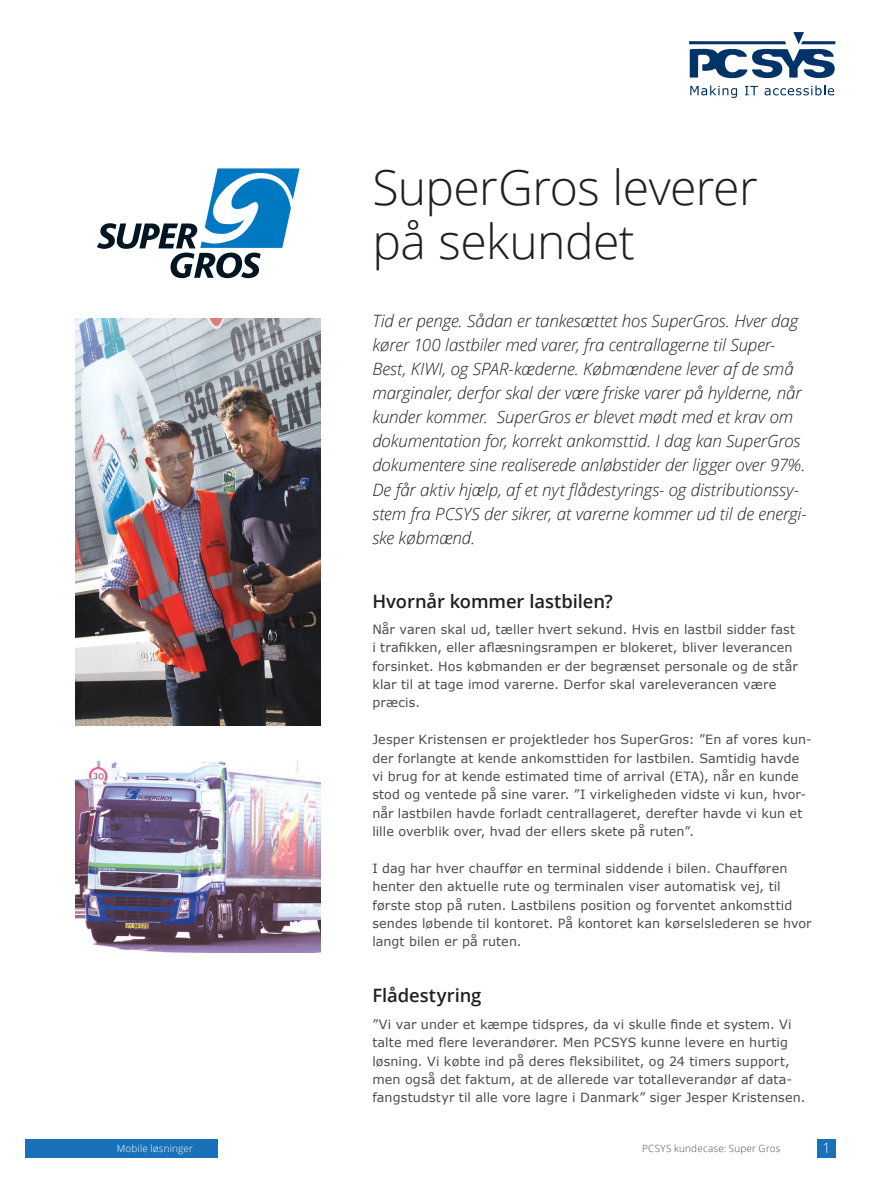
<style>
.page{position:relative;width:893px;height:1191px;background:#fff}
.page>*{position:absolute;margin:0;border:0;box-sizing:border-box;transform-origin:0 0}
.t1{font:300 48.15px/53.7px "Open Sans";letter-spacing:-.015em;color:#231f20}
.t2{font:600 18.45px "Open Sans";letter-spacing:-.005em;color:#231f20}
.t3{font:italic 300 16.95px/24px "Open Sans";letter-spacing:-.01em;color:#231f20}
.t4{font:300 14.1px "Open Sans";color:#fff}
.t5{font:12.75px/18.5px "Verdana";letter-spacing:.01em;color:#4b4c4d}
.t6{font:300 9.9px "Open Sans";letter-spacing:.025em;color:#4b4c4d}
.t7{font:300 9.9px "Open Sans";letter-spacing:.02em;color:#fff}
</style>
<div class="page">
<div style="left:26px;top:1139px;width:192px;height:19px;background:#1971ba"></div>
<svg style="left:689px;top:32px;width:146px;height:46px"></svg>
<svg style="left:690px;top:85px;width:47px;height:13px"></svg>
<svg style="left:745px;top:86px;width:13px;height:9px"></svg>
<svg style="left:764px;top:85px;width:70px;height:10px"></svg>
<div style="left:817px;top:1139px;width:19px;height:19px;background:#1971ba"></div>
<img style="left:76px;top:318px;width:245px;height:408px">
<img style="left:76px;top:761px;width:245px;height:191px">
<svg style="left:97px;top:168px;width:203px;height:110px"></svg>
<h1 class="t1" style="left:372px;top:160px;width:387px">SuperGros leverer på sekundet</h1>
<p class="t3" style="left:372px;top:308px;width:436px">Tid er penge. Sådan er tankesættet hos SuperGros. Hver dag kører 100 lastbiler med varer, fra centrallagerne til Super-Best, KIWI, og SPAR-kæderne. Købmændene lever af de små marginaler, derfor skal der være friske varer på hylderne, når kunder kommer. SuperGros er blevet mødt med et krav om dokumentation for, korrekt ankomsttid. I dag kan SuperGros dokumentere sine realiserede anløbstider der ligger over 97%.<br>De får aktiv hjælp, af et nyt flådestyrings- og distributionssy&shy;stem fra PCSYS der sikrer, at varerne kommer ud til de energi&shy;ske købmænd.</p>
<h2 class="t2" style="left:372px;top:588px;width:242px">Hvornår kommer lastbilen?</h2>
<p class="t5" style="left:372px;top:620px;width:427px">Når varen skal ud, tæller hvert sekund. Hvis en lastbil sidder fast i trafikken, eller aflæsningsrampen er blokeret, bliver leverancen forsinket. Hos købmanden er der begrænset personale og de står klar til at tage imod varerne. Derfor skal vareleverancen være præcis.</p>
<p class="t5" style="left:372px;top:730px;width:441px">Jesper Kristensen er projektleder hos SuperGros: ”En af vores kun&shy;der forlangte at kende ankomsttiden for lastbilen. Samtidig havde vi brug for at kende estimated time of arrival (ETA), når en kunde stod og ventede på sine varer. ”I virkeligheden vidste vi kun, hvor&shy;når lastbilen havde forladt centrallageret, derefter havde vi kun et lille overblik over, hvad der ellers skete på ruten”.</p>
<p class="t5" style="left:372px;top:859px;width:441px">I dag har hver chauffør en terminal siddende i bilen. Chaufføren henter den aktuelle rute og terminalen viser automatisk vej, til første stop på ruten. Lastbilens position og forventet ankomsttid sendes løbende til kontoret. På kontoret kan kørselslederen se hvor langt bilen er på ruten.</p>
<h2 class="t2" style="left:372px;top:983px;width:111px">Flådestyring</h2>
<p class="t5" style="left:372px;top:1015px;width:434px">”Vi var under et kæmpe tidspres, da vi skulle finde et system. Vi talte med flere leverandører. Men PCSYS kunne levere en hurtig løsning. Vi købte ind på deres fleksibilitet, og 24 timers support, men også det faktum, at de allerede var totalleverandør af data&shy;fangstudstyr til alle vore lagre i Danmark” siger Jesper Kristensen.</p>
<p class="t7" style="left:117px;top:1141px;width:78px">Mobile løsninger</p>
<p class="t6" style="left:642px;top:1141px;width:140px">PCSYS kundecase: Super Gros</p>
<p class="t4" style="left:823px;top:1138px;width:10px">1</p>
</div>
